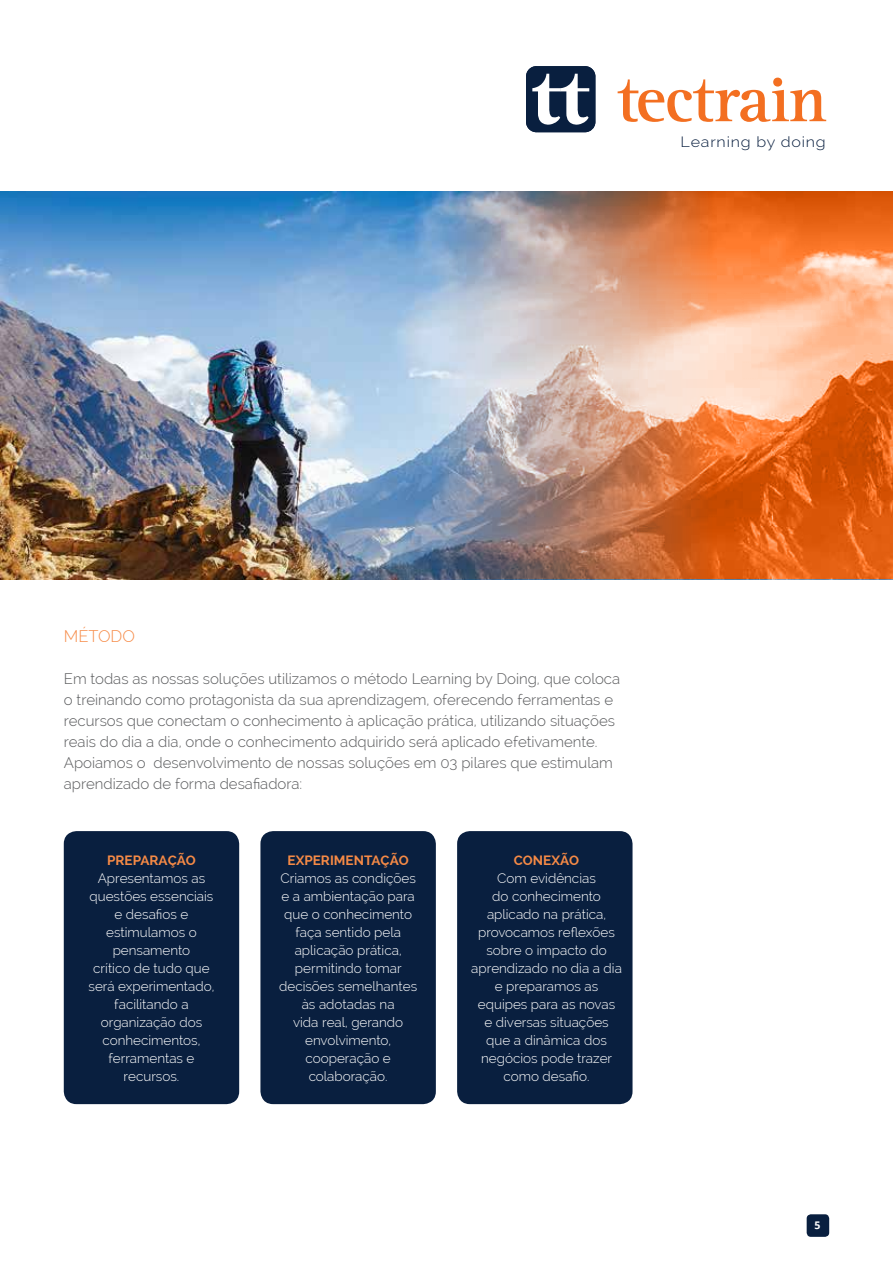
<style>
.page{position:relative;width:893px;height:1263px;background:#fff}
.page>*{position:absolute;margin:0;border:0;box-sizing:border-box;transform-origin:0 0}
.t1{font:300 16.5px "Raleway";color:#f68a46}
.t2{font:300 15px/21px "Raleway";color:#58595b}
.t3{font:300 14.55px "Raleway";letter-spacing:.05em;color:#091f3f;scale:1.1 1}
.t4{font:300 13.5px/18px "Raleway";color:#fff;text-align:center}
.t5{font:700 13.5px "Raleway";color:#f68a46}
.t6{font:700 10.5px "Open Sans";color:#fff}
</style>
<div class="page">
<svg style="left:526px;top:66px;width:69px;height:66px"></svg>
<svg style="left:618px;top:77px;width:208px;height:45px"></svg>
<div style="left:64px;top:831px;width:175px;height:273px;background:#091f3f;border-radius:13px"></div>
<div style="left:260px;top:831px;width:176px;height:273px;background:#091f3f;border-radius:13px"></div>
<div style="left:457px;top:831px;width:175px;height:273px;background:#091f3f;border-radius:13px"></div>
<img style="left:0;top:191px;width:406px;height:388px">
<img style="left:406px;top:191px;width:487px;height:388px">
<div style="left:807px;top:1214px;width:22px;height:23px;background:#091f3f;border-radius:4px"></div>
<p class="t3" style="left:680px;top:133px;width:134px">Learning by doing</p>
<p class="t1" style="left:64px;top:627px;width:73px">Método</p>
<p class="t2" style="left:64px;top:668px;width:558px">Em todas as nossas soluções utilizamos o método Learning by Doing, que coloca o treinando como protagonista da sua aprendizagem, oferecendo ferramentas e recursos que conectam o conhecimento à aplicação prática, utilizando situações reais do dia a dia, onde o conhecimento adquirido será aplicado efetivamente.<br>Apoiamos o desenvolvimento de nossas soluções em 03 pilares que estimulam aprendizado de forma desafiadora:</p>
<p class="t5" style="left:107px;top:852px;width:90px">PREPARAÇÃO</p>
<p class="t4" style="left:89px;top:869px;width:127px">Apresentamos as questões essenciais e desafios e estimulamos o pensamento<br>crítico de tudo que será experimentado, facilitando a organização dos conhecimentos, ferramentas e recursos.</p>
<p class="t5" style="left:288px;top:852px;width:123px">EXPERIMENTAÇÃO</p>
<p class="t4" style="left:279px;top:869px;width:140px">Criamos as condições e a ambientação para que o conhecimento faça sentido pela aplicação prática, permitindo tomar decisões semelhantes às adotadas na<br>vida real, gerando envolvimento, cooperação e colaboração.</p>
<p class="t5" style="left:514px;top:852px;width:67px">CONEXÃO</p>
<p class="t4" style="left:471px;top:869px;width:152px">Com evidências<br>do conhecimento aplicado na prática, provocamos reflexões sobre o impacto do aprendizado no dia a dia e preparamos as equipes para as novas<br>e diversas situações que a dinâmica dos negócios pode trazer como desafio.</p>
<p class="t6" style="left:814px;top:1218px;width:7px">5</p>
</div>
